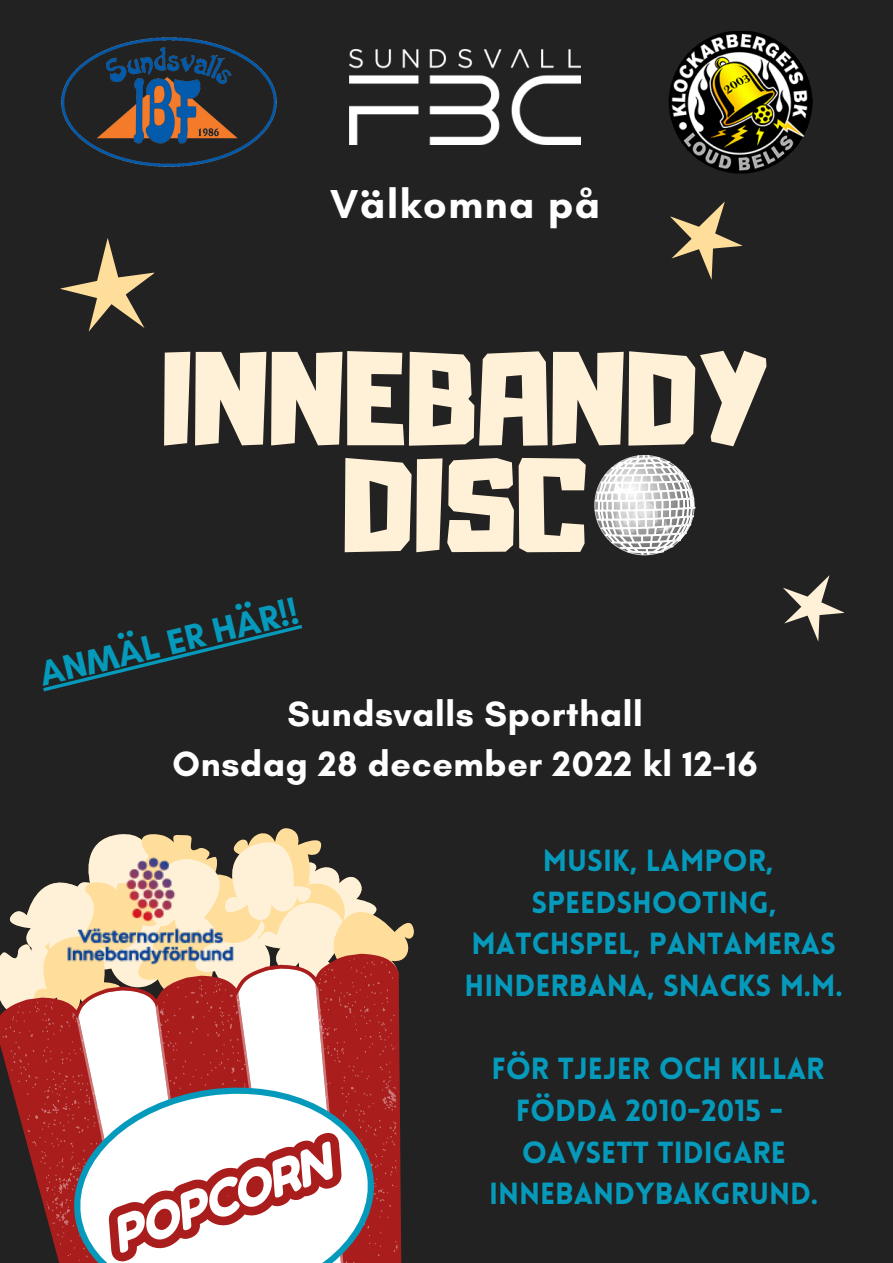
<style>
.page{position:relative;width:893px;height:1263px;background:#222}
.page>*{position:absolute;margin:0;border:0;box-sizing:border-box;transform-origin:0 0}
.t1{font:117.75px/106.6px "Adumu";color:#fff1d7;text-align:center}
.t2{font:700 41.1px "Glacial Indifference";letter-spacing:.04em;color:#fff}
.t3{font:700 35.85px/49.8px "Glacial Indifference";letter-spacing:.02em;color:#fff;text-align:center}
.t4{font:700 35.7px "Glacial Indifference";color:#059abb}
.t5{font:900 29.85px/41.6px "Lovelo";color:#059abb;text-align:center}
</style>
<div class="page">
<svg style="left:783px;top:575px;width:62px;height:67px"></svg>
<svg style="left:670px;top:201px;width:73px;height:79px"></svg>
<svg style="left:9px;top:828px;width:383px;height:121px"></svg>
<svg style="left:0;top:949px;width:409px;height:314px;fill:#aa2121"></svg>
<svg style="left:60px;top:1069px;width:328px;height:194px;background:#c08f92"></svg>
<svg style="left:99px;top:1131px;width:252px;height:132px;background:#e8cbcc"></svg>
<svg style="left:60px;top:238px;width:95px;height:94px"></svg>
<img style="left:350px;top:50px;width:230px;height:95px">
<img style="left:12px;top:835px;width:286px;height:157px">
<img style="left:669px;top:31px;width:143px;height:142px">
<svg style="left:595px;top:455px;width:100px;height:100px"></svg>
<img style="left:61px;top:38px;width:216px;height:128px">
<svg style="left:43px;top:625px;width:259px;height:66px"></svg>
<h2 class="t2" style="left:330px;top:179px;width:271px">Välkomna på</h2>
<h1 class="t1" style="left:162px;top:357px;width:608px">INNEBANDY<br>DISC</h1>
<p class="t4" style="left:35px;top:653px;width:267px;rotate:-14deg">ANMÄL ER HÄR!!</p>
<p class="t3" style="left:172px;top:689px;width:587px">Sundsvalls Sporthall<br>Onsdag 28 december 2022 kl 12-16</p>
<p class="t5" style="left:464px;top:843px;width:380px">MUSIK, LAMPOR,<br>SPEEDSHOOTING,<br>MATCHSPEL, PANTAMERAS<br>HINDERBANA, SNACKS M.M.</p>
<p class="t5" style="left:489px;top:1051px;width:337px">FÖR TJEJER OCH KILLAR<br>FÖDDA 2010-2015 -<br>OAVSETT TIDIGARE<br>INNEBANDYBAKGRUND.</p>
</div>
